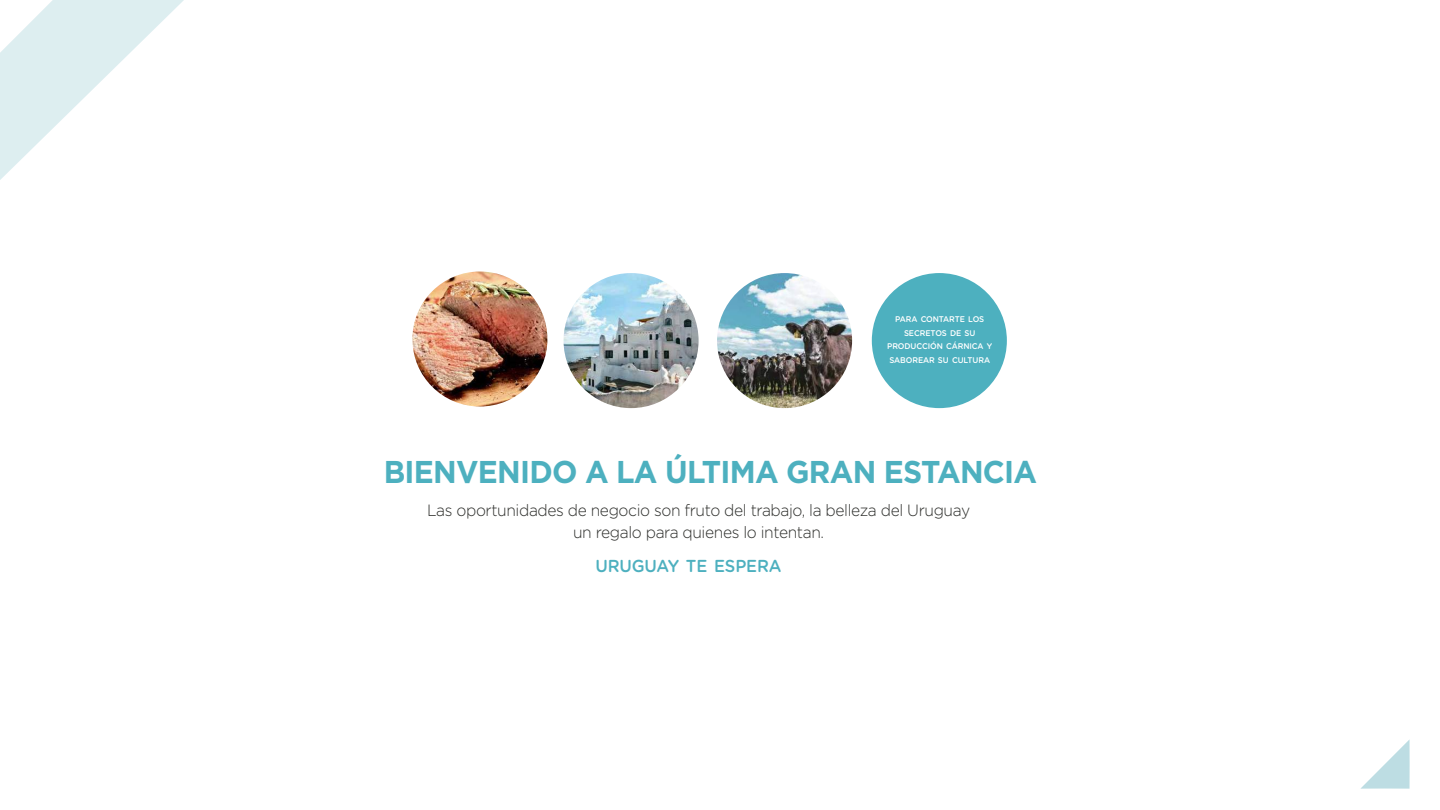
<style>
.page{position:relative;width:1440px;height:810px;background:#fff}
.page>*{position:absolute;margin:0;border:0;box-sizing:border-box;transform-origin:0 0}
.t1{font:700 31.5px "Gotham";letter-spacing:-.025em;color:#4db0bf;scale:.95 1}
.t2{font:500 17.33px "Gotham Rounded";letter-spacing:-.01em;color:#4db0bf;scale:.95 1}
.t3{font:300 16.42px/22.4px "Gotham Rounded";letter-spacing:-.025em;color:#2e2f2c;text-align:center;scale:.95 1}
.t4{font:500 8.25px/13.5px "Gotham Rounded";letter-spacing:-.01em;color:#fff;text-align:center;scale:.95 1}
</style>
<div class="page">
<svg style="left:0;top:0;width:184px;height:180px"></svg>
<img style="left:412px;top:271px;width:135px;height:136px">
<img style="left:717px;top:273px;width:135px;height:135px;border-radius:68px">
<div style="left:872px;top:273px;width:135px;height:135px;background:#4db0bf;border-radius:50%"></div>
<img style="left:564px;top:273px;width:135px;height:135px;border-radius:68px">
<svg style="left:1360px;top:739px;width:50px;height:50px"></svg>
<p class="t4" style="left:887px;top:312px;width:112px">PARA CONTARTE LOS<br>SECRETOS DE SU<br>PRODUCCIÓN CÁRNICA Y<br>SABOREAR SU CULTURA</p>
<h1 class="t1" style="left:384px;top:453px;width:689px">BIENVENIDO A LA ÚLTIMA GRAN ESTANCIA</h1>
<p class="t3" style="left:427px;top:498px;width:573px">Las oportunidades de negocio son fruto del trabajo, la belleza del Uruguay un regalo para quienes lo intentan.</p>
<p class="t2" style="left:596px;top:553px;width:197px">URUGUAY TE ESPERA</p>
</div>
